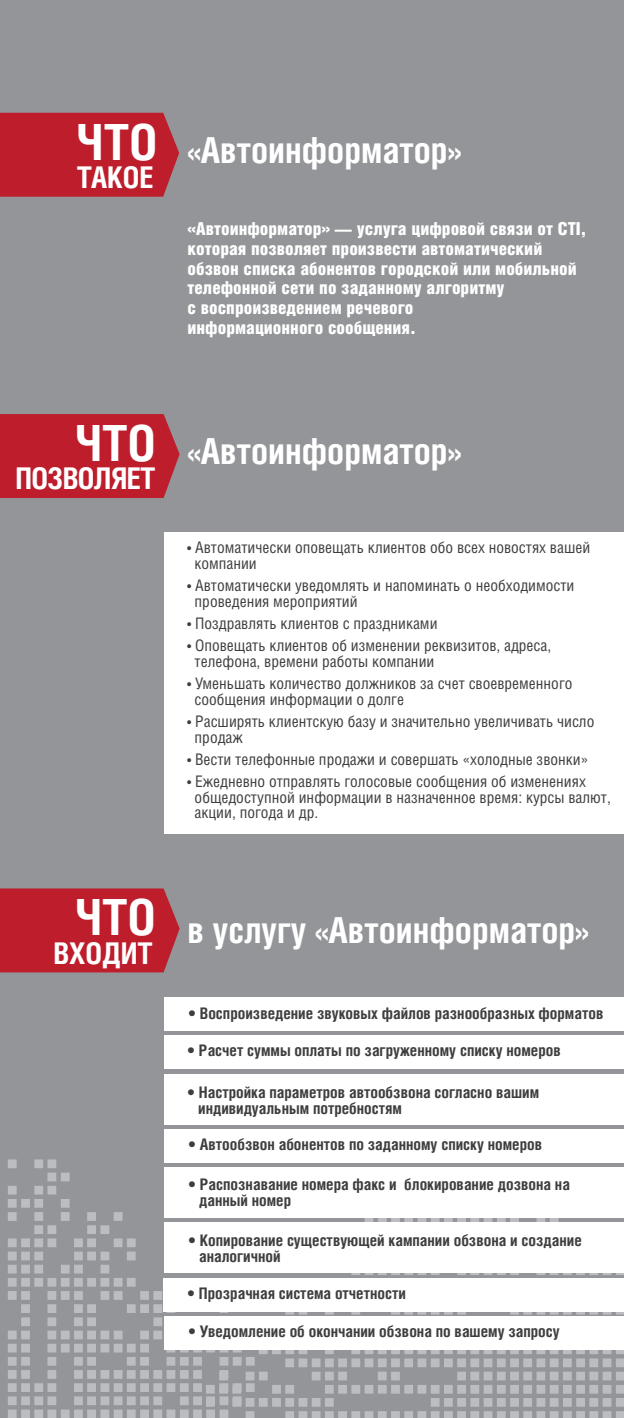
<style>
.page{position:relative;width:624px;height:1418px;background:#fff}
.page>*{position:absolute;margin:0;border:0;box-sizing:border-box;transform-origin:0 0}
.t1{font:700 49.8px "Helios Cond C";color:#fff}
.t2{font:700 35.8px "Helios Cond C";color:#fff}
.t3{font:700 29.8px "Helios Cond C";letter-spacing:-.02em;color:#fff}
.t4{font:18px/20px "Helios Cond Black C";color:#fff}
.t5{font:16px/16px "Helios Cond C";color:#3e3e3f}
.t6{font:700 16px/16px "Helios Cond C";color:#3e3e3f}
.s1{font-size:49.8px}
</style>
<div class="page">
<div style="left:0;top:0;width:624px;height:1417px;background:#939598"></div>
<svg style="left:8px;top:1159px;width:247px;height:258px"></svg>
<svg style="left:206px;top:1217px;width:418px;height:200px"></svg>
<div style="left:164px;top:997px;width:460px;height:33px;background:#fff"></div>
<div style="left:164px;top:1222px;width:460px;height:51px;background:#fff"></div>
<div style="left:163px;top:1277px;width:461px;height:34px;background:#fff"></div>
<div style="left:164px;top:1128px;width:460px;height:34px;background:#fff"></div>
<div style="left:164px;top:1315px;width:460px;height:34px;background:#fff"></div>
<div style="left:164px;top:1035px;width:460px;height:33px;background:#fff"></div>
<div style="left:164px;top:1073px;width:460px;height:51px;background:#fff"></div>
<div style="left:164px;top:1167px;width:460px;height:50px;background:#fff"></div>
<div style="left:164px;top:532px;width:460px;height:301px;background:#fff"></div>
<div style="left:0;top:113px;width:179px;height:84px;background:#be1d2c"></div>
<div style="left:0;top:888px;width:180px;height:84px;background:#be1d2c"></div>
<div style="left:0;top:414px;width:180px;height:84px;background:#be1d2c"></div>
<h1 class="t1" style="left:76px;top:112px;width:82px">ЧТО</h1>
<h3 class="t3" style="left:77px;top:160px;width:78px">ТАКОЕ</h3>
<h2 class="t2" style="left:187px;top:128px;width:275px">«Автоинформатор»</h2>
<p class="t4" style="left:187px;top:218px;width:400px">«Автоинформатор» — услуга цифровой связи от CTI, которая позволяет произвести автоматический обзвон списка абонентов городской или мобильной телефонной сети по заданному алгоритму<br>с воспроизведением речевого<br>информационного сообщения.</p>
<h2 class="t2" style="left:75px;top:430px;width:388px"><span class="s1">ЧТО</span> «Автоинформатор»</h2>
<h3 class="t3" style="left:16px;top:461px;width:141px">ПОЗВОЛЯЕТ</h3>
<h1 class="t1" style="left:75px;top:887px;width:82px">ЧТО</h1>
<h3 class="t3" style="left:53px;top:935px;width:101px">ВХОДИТ</h3>
<p class="t5" style="left:195px;top:539px;width:397px;text-indent:-8px">• Автоматически оповещать клиентов обо всех новостях вашей компании</p>
<p class="t5" style="left:195px;top:577px;width:381px;text-indent:-8px">• Автоматически уведомлять и напоминать о необходимости проведения мероприятий</p>
<p class="t5" style="left:187px;top:615px;width:252px">• Поздравлять клиентов с праздниками</p>
<p class="t5" style="left:195px;top:637px;width:358px;text-indent:-8px">• Оповещать клиентов об изменении реквизитов, адреса, телефона, времени работы компании</p>
<p class="t5" style="left:195px;top:675px;width:379px;text-indent:-8px">• Уменьшать количество должников за счет своевременного сообщения информации о долге</p>
<p class="t5" style="left:195px;top:712px;width:401px;text-indent:-8px">• Расширять клиентскую базу и значительно увеличивать число продаж</p>
<p class="t5" style="left:187px;top:750px;width:403px">• Вести телефонные продажи и совершать «холодные звонки»</p>
<p class="t5" style="left:195px;top:772px;width:417px;text-indent:-8px">• Ежедневно отправлять голосовые сообщения об изменениях общедоступной информации в назначенное время: курсы валют, акции, погода и др.</p>
<h2 class="t2" style="left:187px;top:908px;width:403px">в услугу «Автоинформатор»</h2>
<p class="t6" style="left:188px;top:1005px;width:417px">• Воспроизведение звуковых файлов разнообразных форматов</p>
<p class="t6" style="left:187px;top:1041px;width:375px">• Расчет суммы оплаты по загруженному списку номеров</p>
<p class="t6" style="left:198px;top:1083px;width:342px;text-indent:-11px">• Настройка параметров автообзвона согласно вашим индивидуальным потребностям</p>
<p class="t6" style="left:188px;top:1135px;width:356px">• Автообзвон абонентов по заданному списку номеров</p>
<p class="t6" style="left:199px;top:1175px;width:372px;text-indent:-11px">• Распознавание номера факс и блокирование дозвона на данный номер</p>
<p class="t6" style="left:199px;top:1232px;width:384px;text-indent:-11px">• Копирование существующей кампании обзвона и создание аналогичной</p>
<p class="t6" style="left:187px;top:1284px;width:221px">• Прозрачная система отчетности</p>
<p class="t6" style="left:188px;top:1323px;width:373px">• Уведомление об окончании обзвона по вашему запросу</p>
</div>
